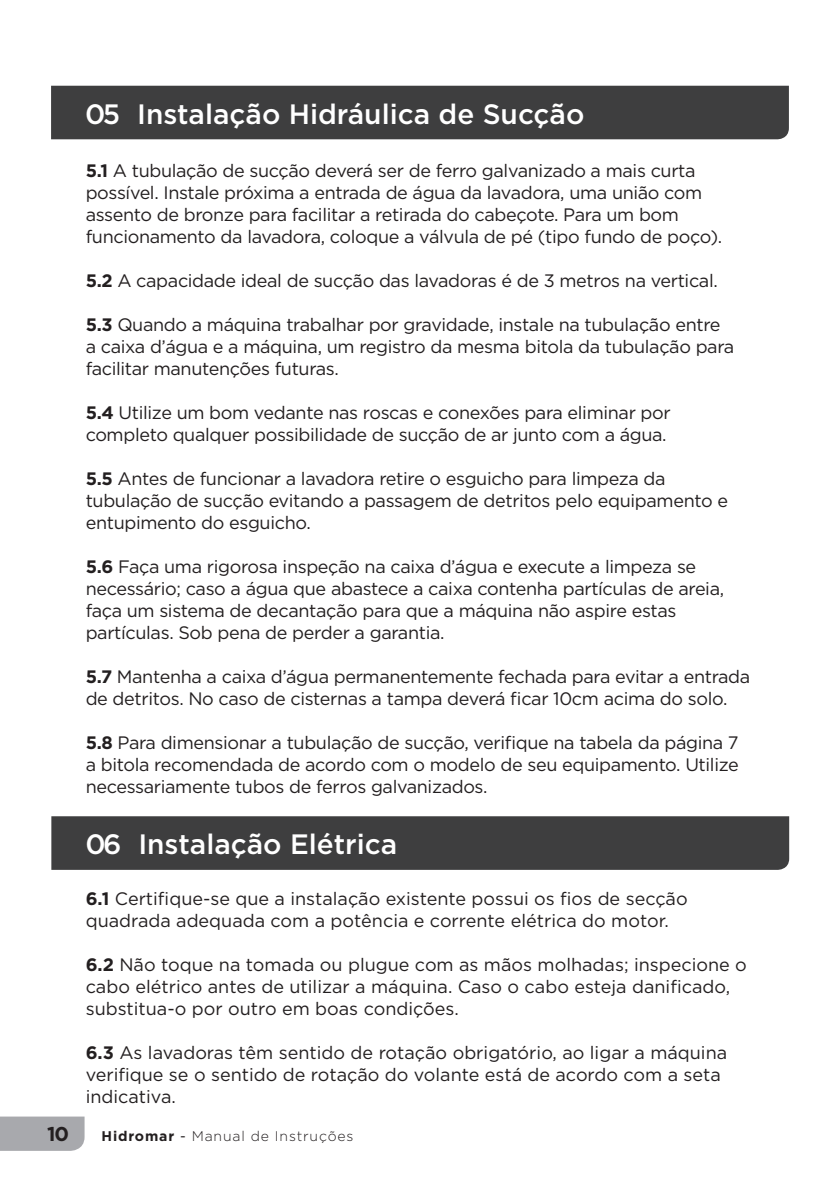
<style>
.page{position:relative;width:840px;height:1191px;background:#fff}
.page>*{position:absolute;margin:0;border:0;box-sizing:border-box;transform-origin:0 0}
.t1{font:500 28px "Gotham";color:#fff}
.t2{font:700 20px "Gotham";color:#231f20}
.t3{font:18px/22px "Gotham";letter-spacing:-.02em;color:#231f20}
.t4{font:18px/22px "Gotham";color:#231f20}
.t5{font:300 14px "Gotham";letter-spacing:.06em;color:#231f20}
.s1{font-weight:700}
.s2{font-weight:400}
</style>
<div class="page">
<div style="left:0;top:1116px;width:84px;height:34px;background:#a8a9ad"></div>
<div style="left:51px;top:86px;width:737px;height:53px;background:#3e3e3f"></div>
<div style="left:51px;top:816px;width:737px;height:54px;background:#3e3e3f"></div>
<h1 class="t1" style="left:85px;top:95px;width:500px">05 Instalação Hidráulica de Sucção</h1>
<p class="t3" style="left:86px;top:159px;width:637px"><span class="s1">5.1</span> A tubulação de sucção deverá ser de ferro galvanizado a mais curta possível. Instale próxima a entrada de água da lavadora, uma união com assento de bronze para facilitar a retirada do cabeçote. Para um bom funcionamento da lavadora, coloque a válvula de pé (tipo fundo de poço).</p>
<p class="t3" style="left:86px;top:269px;width:633px"><span class="s1">5.2</span> A capacidade ideal de sucção das lavadoras é de 3 metros na vertical.</p>
<p class="t3" style="left:86px;top:313px;width:649px"><span class="s1">5.3</span> Quando a máquina trabalhar por gravidade, instale na tubulação entre a caixa d’água e a máquina, um registro da mesma bitola da tubulação para facilitar manutenções futuras.</p>
<p class="t3" style="left:86px;top:401px;width:586px"><span class="s1">5.4</span> Utilize um bom vedante nas roscas e conexões para eliminar por completo qualquer possibilidade de sucção de ar junto com a água.</p>
<p class="t3" style="left:86px;top:467px;width:643px"><span class="s1">5.5</span> Antes de funcionar a lavadora retire o esguicho para limpeza da tubulação de sucção evitando a passagem de detritos pelo equipamento e entupimento do esguicho.</p>
<p class="t3" style="left:86px;top:555px;width:639px"><span class="s1">5.6</span> Faça uma rigorosa inspeção na caixa d’água e execute a limpeza se necessário; caso a água que abastece a caixa contenha partículas de areia, faça um sistema de decantação para que a máquina não aspire estas partículas. Sob pena de perder a garantia.</p>
<p class="t3" style="left:86px;top:665px;width:665px"><span class="s1">5.7</span> Mantenha a caixa d’água permanentemente fechada para evitar a entrada de detritos. No caso de cisternas a tampa deverá ficar 10cm acima do solo.</p>
<p class="t3" style="left:86px;top:731px;width:654px;text-align:justify"><span class="s1">5.8</span> Para dimensionar a tubulação de sucção, verifique na tabela da página 7 a bitola recomendada de acordo com o modelo de seu equipamento. Utilize necessariamente tubos de ferros galvanizados.</p>
<h1 class="t1" style="left:85px;top:826px;width:313px">06 Instalação Elétrica</h1>
<p class="t4" style="left:86px;top:887px;width:603px"><span class="s1">6.1</span> Certifique-se que a instalação existente possui os fios de secção quadrada adequada com a potência e corrente elétrica do motor.</p>
<p class="t4" style="left:86px;top:953px;width:662px"><span class="s1">6.2</span> Não toque na tomada ou plugue com as mãos molhadas; inspecione o cabo elétrico antes de utilizar a máquina. Caso o cabo esteja danificado, substitua-o por outro em boas condições.</p>
<p class="t4" style="left:86px;top:1041px;width:642px"><span class="s1">6.3</span> As lavadoras têm sentido de rotação obrigatório, ao ligar a máquina verifique se o sentido de rotação do volante está de acordo com a seta indicativa.</p>
<p class="t2" style="left:47px;top:1120px;width:23px">10</p>
<p class="t5" style="left:101px;top:1127px;width:253px"><span class="s1">Hidromar</span> <span class="s2">-</span> Manual de Instruções</p>
</div>
